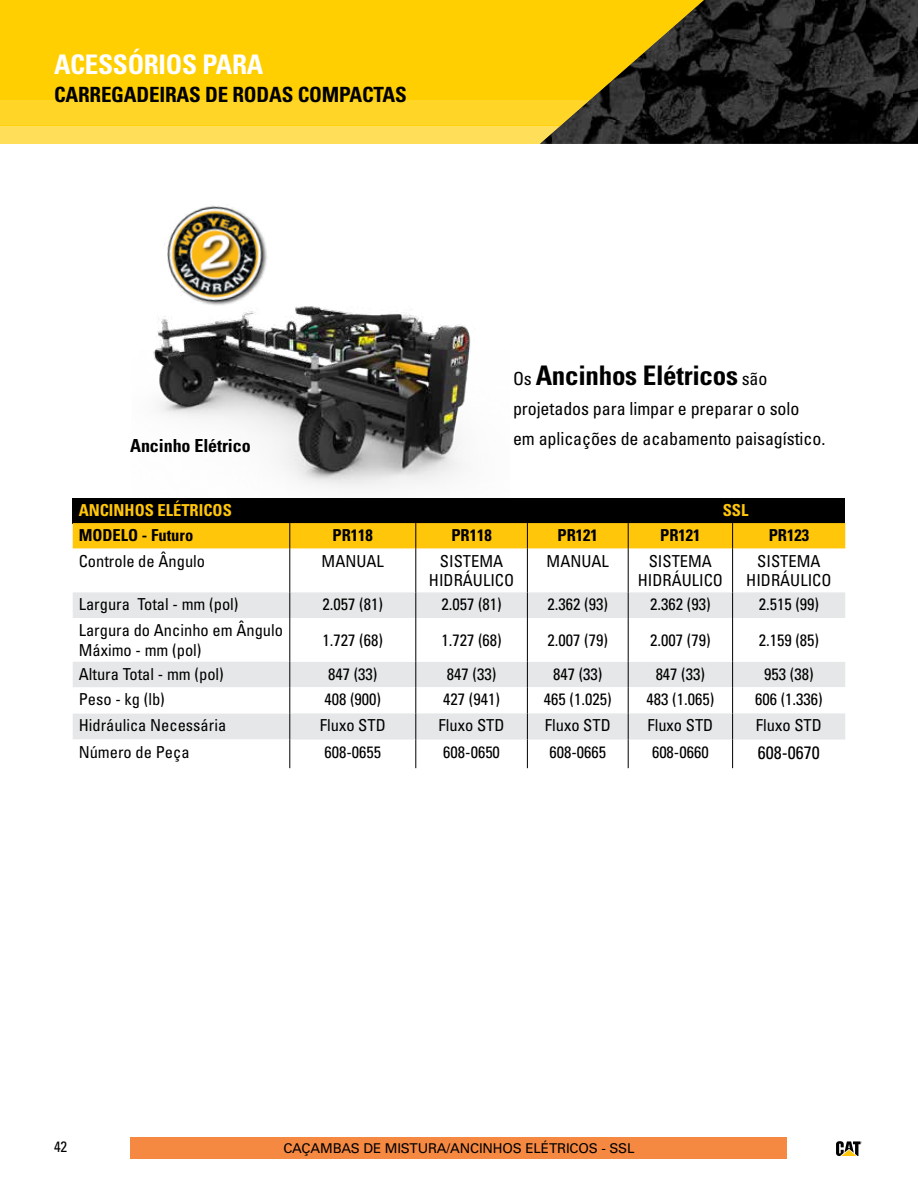
<style>
.page{position:relative;width:918px;height:1188px;background:#fff}
.page>*{position:absolute;margin:0;border:0;box-sizing:border-box;transform-origin:0 0}
.BodyCopy{font:700 condensed 27px "Univers LT Std";letter-spacing:-.01em;color:#000}
.t1{font:700 condensed 27px "Univers LT Std";letter-spacing:-.01em;color:#fff}
.t2{font:700 condensed 21px "Univers LT Std";letter-spacing:-.01em;color:#000}
.BodyCopy-2{font:condensed 18px/30px "Univers LT Std";letter-spacing:-.005em;color:#000}
.t3{font:700 condensed 18px "Univers LT Std";letter-spacing:-.005em;color:#000}
.t4{font:condensed 16.5px/19.8px "Univers LT Std";color:#000;text-align:center}
.t5{font:700 condensed 16.5px "Univers LT Std";color:#000}
.TOC_Level_1{font:700 condensed 16.5px "Univers LT Std";color:#ffc60a}
.t6{font:condensed 15px "Univers LT Std";color:#000}
.Page_Title{font:13.5px "Univers LT Std";letter-spacing:-.01em;color:#000}
.s1{font-weight:400;font-size:18px}
</style>
<div class="page">
<div style="left:131px;top:1137px;width:656px;height:22px;background:#f68942"></div>
<img style="left:153px;top:306px;width:318px;height:182px">
<div style="left:73px;top:498px;width:772px;height:25px;background:#000"></div>
<svg style="left:73px;top:662px;width:772px;height:78px;fill:#e6e7e8"></svg>
<hr style="left:289px;top:618px;width:1px;height:44px;background:#000">
<hr style="left:415px;top:618px;width:1px;height:44px;background:#000">
<hr style="left:527px;top:618px;width:1px;height:44px;background:#000">
<hr style="left:628px;top:618px;width:1px;height:44px;background:#000">
<hr style="left:732px;top:618px;width:1px;height:44px;background:#000">
<svg style="left:289px;top:662px;width:1px;height:106px"></svg>
<svg style="left:415px;top:662px;width:1px;height:106px"></svg>
<svg style="left:527px;top:662px;width:1px;height:106px"></svg>
<svg style="left:628px;top:662px;width:1px;height:106px"></svg>
<svg style="left:732px;top:662px;width:1px;height:106px"></svg>
<svg style="left:73px;top:523px;width:772px;height:95px"></svg>
<img style="left:157px;top:205px;width:121px;height:114px">
<div style="left:0;top:0;width:891px;height:99px;background:#ffcf01"></div>
<div style="left:0;top:99px;width:891px;height:26px;background:#ffd627"></div>
<div style="left:0;top:125px;width:891px;height:19px;background:#ffdf5a"></div>
<img style="left:540px;top:0;width:377px;height:144px">
<svg style="left:917px;top:0;width:1px;height:144px"></svg>
<svg style="left:836px;top:1141px;width:25px;height:15px"></svg>
<h1 class="t1" style="left:54px;top:47px;width:211px">ACESSÓRIOS PARA</h1>
<p class="t2" style="left:54px;top:81px;width:354px">CARREGADEIRAS DE RODAS COMPACTAS</p>
<p class="t3" style="left:130px;top:435px;width:122px">Ancinho Elétrico</p>
<p class="BodyCopy" style="left:513px;top:359px;width:256px"><span class="s1">Os</span> Ancinhos Elétricos <span class="s1">são</span></p>
<p class="BodyCopy-2" style="left:513px;top:393px;width:314px">projetados para limpar e preparar o solo em aplicações de acabamento paisagístico.</p>
<p class="TOC_Level_1" style="left:79px;top:500px;width:155px">ANCINHOS ELÉTRICOS</p>
<p class="TOC_Level_1" style="left:723px;top:500px;width:27px">SSL</p>
<p class="t5" style="left:79px;top:525px;width:116px">MODELO - Futuro</p>
<p class="t5" style="left:333px;top:525px;width:42px">PR118</p>
<p class="t5" style="left:451px;top:525px;width:42px">PR118</p>
<p class="t5" style="left:558px;top:525px;width:42px">PR121</p>
<p class="t5" style="left:660px;top:525px;width:42px">PR121</p>
<p class="t5" style="left:769px;top:525px;width:42px">PR123</p>
<p class="t4" style="left:79px;top:551px;width:128px">Controle de Ângulo</p>
<p class="t4" style="left:322px;top:551px;width:64px">MANUAL</p>
<p class="t4" style="left:429px;top:551px;width:87px">SISTEMA<br>HIDRÁULICO</p>
<p class="t4" style="left:547px;top:551px;width:64px">MANUAL</p>
<p class="t4" style="left:638px;top:551px;width:87px">SISTEMA<br>HIDRÁULICO</p>
<p class="t4" style="left:746px;top:551px;width:87px">SISTEMA<br>HIDRÁULICO</p>
<p class="t4" style="left:79px;top:594px;width:161px">Largura Total - mm (pol)</p>
<p class="t4" style="left:323px;top:594px;width:62px">2.057 (81)</p>
<p class="t4" style="left:441px;top:594px;width:62px">2.057 (81)</p>
<p class="t4" style="left:548px;top:594px;width:62px">2.362 (93)</p>
<p class="t4" style="left:650px;top:594px;width:62px">2.362 (93)</p>
<p class="t4" style="left:759px;top:594px;width:62px">2.515 (99)</p>
<p class="t4" style="left:79px;top:620px;width:206px;text-align:left">Largura do Ancinho em Ângulo<br>Máximo - mm (pol)</p>
<p class="t4" style="left:323px;top:630px;width:62px">1.727 (68)</p>
<p class="t4" style="left:441px;top:630px;width:62px">1.727 (68)</p>
<p class="t4" style="left:548px;top:630px;width:62px">2.007 (79)</p>
<p class="t4" style="left:650px;top:630px;width:62px">2.007 (79)</p>
<p class="t4" style="left:759px;top:630px;width:62px">2.159 (85)</p>
<p class="t4" style="left:79px;top:664px;width:147px">Altura Total - mm (pol)</p>
<p class="t4" style="left:328px;top:664px;width:51px">847 (33)</p>
<p class="t4" style="left:447px;top:664px;width:51px">847 (33)</p>
<p class="t4" style="left:553px;top:664px;width:51px">847 (33)</p>
<p class="t4" style="left:656px;top:664px;width:51px">847 (33)</p>
<p class="t4" style="left:764px;top:664px;width:51px">953 (38)</p>
<p class="t4" style="left:79px;top:689px;width:88px">Peso - kg (lb)</p>
<p class="t4" style="left:324px;top:689px;width:58px">408 (900)</p>
<p class="t4" style="left:443px;top:689px;width:58px">427 (941)</p>
<p class="t4" style="left:544px;top:689px;width:69px">465 (1.025)</p>
<p class="t4" style="left:647px;top:689px;width:69px">483 (1.065)</p>
<p class="t4" style="left:755px;top:689px;width:69px">606 (1.336)</p>
<p class="t4" style="left:79px;top:715px;width:149px">Hidráulica Necessária</p>
<p class="t4" style="left:320px;top:715px;width:67px">Fluxo STD</p>
<p class="t4" style="left:439px;top:715px;width:67px">Fluxo STD</p>
<p class="t4" style="left:545px;top:715px;width:67px">Fluxo STD</p>
<p class="t4" style="left:647px;top:715px;width:67px">Fluxo STD</p>
<p class="t4" style="left:756px;top:715px;width:67px">Fluxo STD</p>
<p class="t4" style="left:79px;top:742px;width:112px">Número de Peça</p>
<p class="t4" style="left:324px;top:742px;width:58px">608-0655</p>
<p class="t4" style="left:443px;top:742px;width:58px">608-0650</p>
<p class="t4" style="left:549px;top:742px;width:58px">608-0665</p>
<p class="t4" style="left:652px;top:742px;width:58px">608-0660</p>
<p class="BodyCopy-2" style="left:758px;top:737px;width:63px">608-0670</p>
<p class="t6" style="left:54px;top:1137px;width:15px">42</p>
<p class="Page_Title" style="left:283px;top:1141px;width:353px">CAÇAMBAS DE MISTURA/ANCINHOS ELÉTRICOS - SSL</p>
</div>
